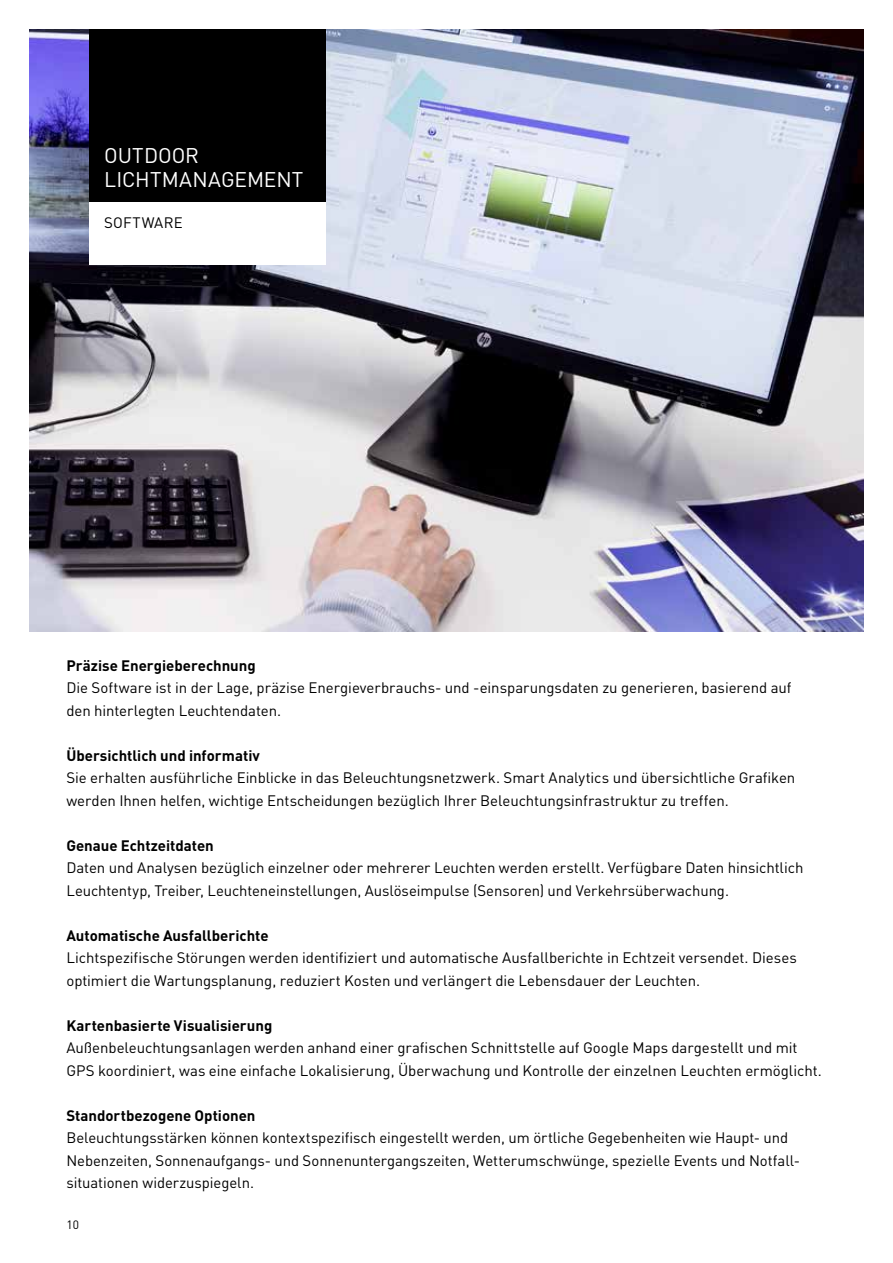
<style>
.page{position:relative;width:893px;height:1263px;background:#fff}
.page>*{position:absolute;margin:0;border:0;box-sizing:border-box;transform-origin:0 0}
.t1{font:21px/24px "Trilux DIN";color:#fff}
.t2{font:15px/22.5px "Trilux DIN";letter-spacing:-.005em;color:#000}
.t3{font:700 15px "Trilux DIN";color:#000}
.t4{font:15px "Trilux DIN";letter-spacing:.02em;color:#000}
.t5{font:12px "Trilux DIN";color:#000}
</style>
<div class="page">
<img style="left:30px;top:30px;width:833px;height:601px">
<div style="left:89px;top:30px;width:236px;height:172px;background:#000"></div>
<div style="left:89px;top:202px;width:236px;height:63px;background:#fff"></div>
<h1 class="t1" style="left:104px;top:144px;width:201px">OUTDOOR<br>LICHTMANAGEMENT</h1>
<p class="t4" style="left:104px;top:213px;width:80px">SOFTWARE</p>
<p class="t3" style="left:66px;top:655px;width:191px">Präzise Energieberechnung</p>
<p class="t2" style="left:66px;top:676px;width:727px">Die Software ist in der Lage, präzise Energieverbrauchs- und -einsparungsdaten zu generieren, basierend auf den hinterlegten Leuchtendaten.</p>
<p class="t3" style="left:66px;top:745px;width:195px">Übersichtlich und informativ</p>
<p class="t2" style="left:66px;top:766px;width:730px">Sie erhalten ausführliche Einblicke in das Beleuchtungsnetzwerk. Smart Analytics und übersichtliche Grafiken werden Ihnen helfen, wichtige Entscheidungen bezüglich Ihrer Beleuchtungsinfrastruktur zu treffen.</p>
<p class="t3" style="left:66px;top:835px;width:149px">Genaue Echtzeitdaten</p>
<p class="t2" style="left:66px;top:856px;width:739px">Daten und Analysen bezüglich einzelner oder mehrerer Leuchten werden erstellt. Verfügbare Daten hinsichtlich<br>Leuchtentyp, Treiber, Leuchteneinstellungen, Auslöseimpulse (Sensoren) und Verkehrsüberwachung.</p>
<p class="t3" style="left:66px;top:925px;width:204px">Automatische Ausfallberichte</p>
<p class="t2" style="left:66px;top:946px;width:732px">Lichtspezifische Störungen werden identifiziert und automatische Ausfallberichte in Echtzeit versendet. Dieses optimiert die Wartungsplanung, reduziert Kosten und verlängert die Lebensdauer der Leuchten.</p>
<p class="t3" style="left:66px;top:1015px;width:207px">Kartenbasierte Visualisierung</p>
<p class="t2" style="left:66px;top:1036px;width:757px">Außenbeleuchtungsanlagen werden anhand einer grafischen Schnittstelle auf Google Maps dargestellt und mit<br>GPS koordiniert, was eine einfache Lokalisierung, Überwachung und Kontrolle der einzelnen Leuchten ermöglicht.</p>
<p class="t3" style="left:66px;top:1105px;width:191px">Standortbezogene Optionen</p>
<p class="t2" style="left:66px;top:1126px;width:733px">Beleuchtungsstärken können kontextspezifisch eingestellt werden, um örtliche Gegebenheiten wie Haupt- und<br>Nebenzeiten, Sonnenaufgangs- und Sonnenuntergangszeiten, Wetterumschwünge, spezielle Events und Notfall&shy;situationen widerzuspiegeln.</p>
<p class="t5" style="left:66px;top:1217px;width:14px">10</p>
</div>
